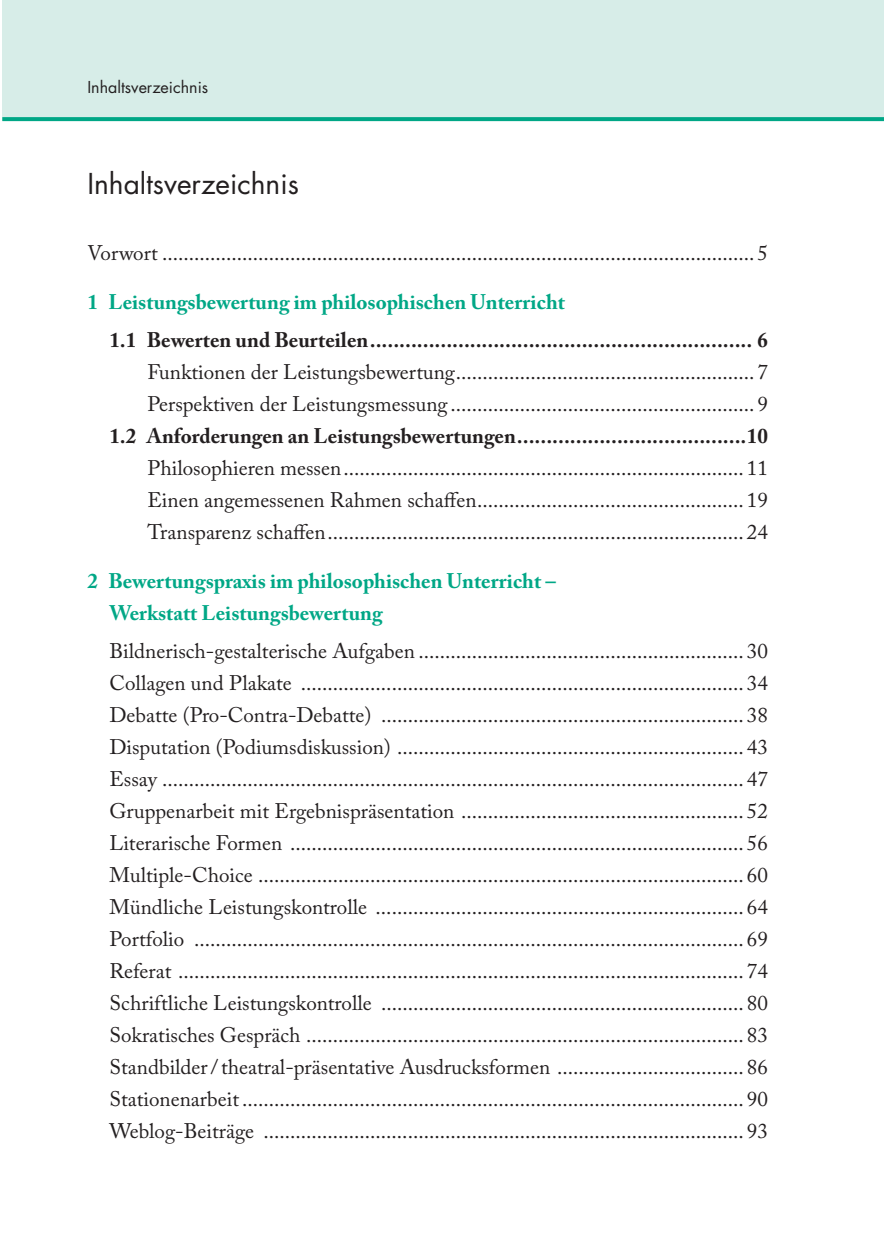
<style>
.page{position:relative;width:884px;height:1252px;background:#fff}
.page>*{position:absolute;margin:0;border:0;box-sizing:border-box;transform-origin:0 0}
.t1{font:28px "Futura";color:#231f20}
.t2{font:21px/32px "Adobe Caslon Pro";color:#231f20}
.t3{font:700 21px "Adobe Caslon Pro";color:#231f20}
.t4{font:700 21px/32px "Adobe Caslon Pro";color:#00a786}
.t5{font:16px "Futura";color:#231f20}
</style>
<div class="page">
<div style="left:2px;top:0;width:881px;height:121px;background:#d7ede8"></div>
<svg style="left:2px;top:117px;width:881px;height:4px;fill:#00a786"></svg>
<p class="t5" style="left:87px;top:76px;width:122px">Inhaltsverzeichnis</p>
<h1 class="t1" style="left:87px;top:165px;width:213px">Inhaltsverzeichnis</h1>
<p class="t2" style="left:87px;top:237px;width:682px">Vorwort ............................................................................................................... 5</p>
<p class="t4" style="left:87px;top:286px;width:479px">1 Leistungsbewertung im philosophischen Unterricht</p>
<p class="t3" style="left:109px;top:327px;width:659px">1.1 Bewerten und Beurteilen................................................................. 6</p>
<p class="t2" style="left:147px;top:356px;width:622px">Funktionen der Leistungsbewertung........................................................ 7<br>Perspektiven der Leistungsmessung ......................................................... 9</p>
<p class="t3" style="left:109px;top:423px;width:659px">1.2 Anforderungen an Leistungsbewertungen.......................................10</p>
<p class="t2" style="left:147px;top:452px;width:622px">Philosophieren messen........................................................................... 11<br>Einen angemessenen Rahmen schaffen.................................................. 19.<br>Transparenz schaffen.............................................................................. 24</p>
<p class="t4" style="left:109px;top:565px;width:448px;text-indent:-22px">2 Bewertungspraxis im philosophischen Unterricht –<br>Werkstatt Leistungsbewertung</p>
<p class="t2" style="left:109px;top:634px;width:659px">Bildnerisch-gestalterische Aufgaben ............................................................. 30<br>Collagen und Plakate ................................................................................... 34<br>Debatte (Pro-Contra-Debatte) .................................................................... 38<br>Disputation (Podiumsdiskussion) ................................................................. 43<br>Essay ............................................................................................................. 47<br>Gruppenarbeit mit Ergebnispräsentation ..................................................... 52.<br>Literarische Formen ..................................................................................... 56<br>Multiple-Choice ........................................................................................... 60<br>Mündliche Leistungskontrolle ..................................................................... 64<br>Portfolio ....................................................................................................... 69<br>Referat .......................................................................................................... 74<br>Schriftliche Leistungskontrolle .................................................................... 80<br>Sokratisches Gespräch .................................................................................. 83<br>Standbilder/theatral-präsentative Ausdrucksformen ................................... 86<br>Stationenarbeit.............................................................................................. 90<br>Weblog-Beiträge .......................................................................................... 93</p>
</div>
